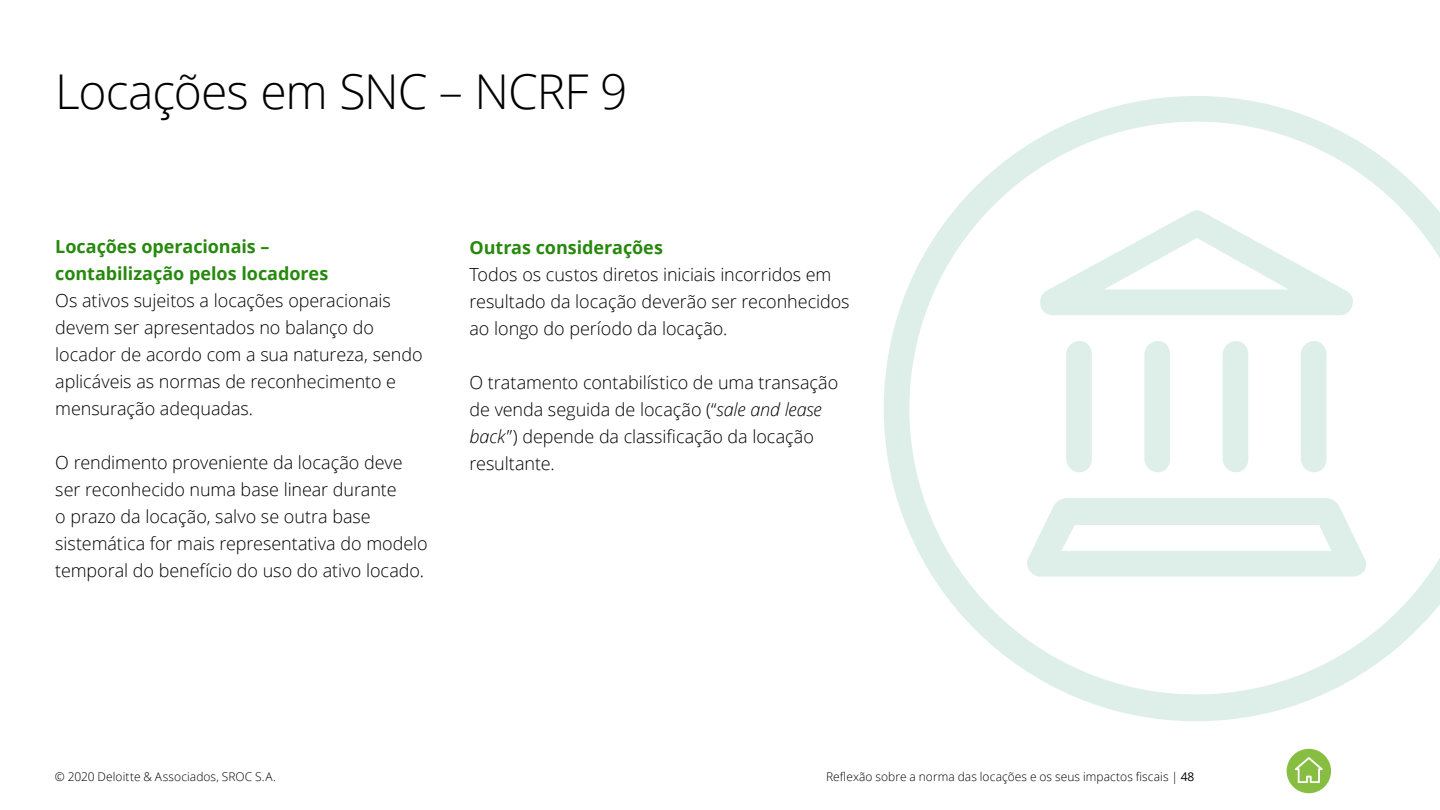
<style>
.page{position:relative;width:1440px;height:810px;background:#fff}
.page>*{position:absolute;margin:0;border:0;box-sizing:border-box;transform-origin:0 0}
.Story_heading_light{font:300 48px "Open Sans";letter-spacing:-.02em;color:#000}
.Body_copy__12_18pt{font:300 18px/27px "Open Sans";letter-spacing:-.005em;color:#000}
.Subhead_A__12_18pt{font:700 18px/27px "Open Sans";color:#26890d}
.t1{font:300 12px "Open Sans";letter-spacing:.005em;color:#000}
.s1{font-style:italic}
.s2{font-weight:400}
</style>
<div class="page">
<svg style="left:884px;top:96px;width:556px;height:625px"></svg>
<svg style="left:1026px;top:210px;width:341px;height:367px"></svg>
<svg style="left:1287px;top:749px;width:44px;height:44px"></svg>
<p class="Story_heading_light" style="left:55px;top:59px;width:574px">Locações em SNC – NCRF 9</p>
<p class="Subhead_A__12_18pt" style="left:55px;top:233px;width:275px">Locações operacionais – contabilização pelos locadores</p>
<p class="Body_copy__12_18pt" style="left:55px;top:287px;width:369px">Os ativos sujeitos a locações operacionais devem ser apresentados no balanço do locador de acordo com a sua natureza, sendo aplicáveis as normas de reconhecimento e mensuração adequadas.</p>
<p class="Body_copy__12_18pt" style="left:55px;top:449px;width:374px">O rendimento proveniente da locação deve ser reconhecido numa base linear durante<br>o prazo da locação, salvo se outra base sistemática for mais representativa do modelo temporal do benefício do uso do ativo locado.</p>
<p class="Subhead_A__12_18pt" style="left:470px;top:234px;width:195px">Outras considerações</p>
<p class="Body_copy__12_18pt" style="left:470px;top:261px;width:382px">Todos os custos diretos iniciais incorridos em resultado da locação deverão ser reconhecidos ao longo do período da locação.</p>
<p class="Body_copy__12_18pt" style="left:470px;top:369px;width:370px">O tratamento contabilístico de uma transação de venda seguida de locação (“<span class="s1">sale and lease back</span>”) depende da classificação da locação resultante.</p>
<p class="t1" style="left:55px;top:769px;width:223px">© 2020 Deloitte &amp; Associados, SROC S.A.</p>
<p class="t1" style="left:826px;top:769px;width:370px">Reflexão sobre a norma das locações e os seus impactos fiscais | <span class="s2">48</span></p>
</div>
